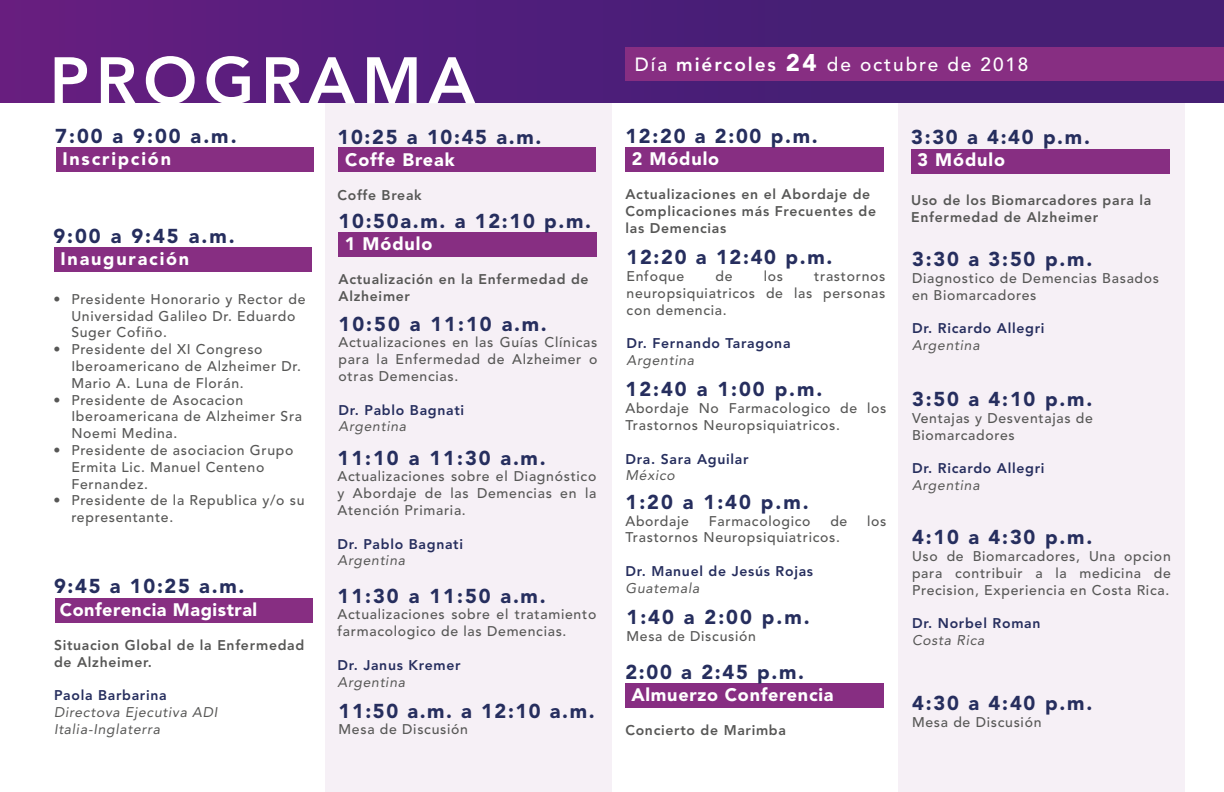
<style>
.page{position:relative;width:1224px;height:792px;background:#fff}
.page>*{position:absolute;margin:0;border:0;box-sizing:border-box;transform-origin:0 0}
.t1{font:800 65px "Avenir LT Std";letter-spacing:.1em;color:#fff}
.t2{font:900 20px "Avenir LT Std";letter-spacing:.09em;color:#262e5e}
.t3{font:500 19px "Avenir LT Std";letter-spacing:.1em;color:#fff}
.t4{font:900 18px "Avenir LT Std";letter-spacing:.05em;color:#fff}
.t5{font:900 18px "Avenir LT Std";letter-spacing:.1em;color:#fff}
.t6{font:900 18px "Avenir LT Std";letter-spacing:.03em;color:#fff}
.t7{font:500 14px/16.8px "Avenir LT Std";letter-spacing:.05em;color:#575756}
.t8{font:800 14px/16.8px "Avenir LT Std";letter-spacing:.05em;color:#575756}
.t9{font:800 14px "Avenir LT Std";letter-spacing:.05em;color:#262e5e}
.t10{font:italic 14px/16.8px "Avenir LT Std";letter-spacing:.05em;color:#575756}
.s1{font-weight:800}
.s2{font-weight:900;font-size:24px}
</style>
<div class="page">
<div style="left:898px;top:103px;width:287px;height:689px;background:#f6f0f6"></div>
<div style="left:326px;top:103px;width:286px;height:689px;background:#f6f0f6"></div>
<div style="left:54px;top:247px;width:258px;height:25px;background:#872e82"></div>
<div style="left:56px;top:147px;width:258px;height:25px;background:#872e82"></div>
<div style="left:55px;top:598px;width:258px;height:25px;background:#872e82"></div>
<div style="left:339px;top:147px;width:257px;height:25px;background:#872e82"></div>
<div style="left:339px;top:233px;width:258px;height:24px;background:#872e82"></div>
<div style="left:625px;top:683px;width:259px;height:25px;background:#872e82"></div>
<div style="left:911px;top:149px;width:259px;height:24px;background:#872e82"></div>
<div style="left:625px;top:148px;width:259px;height:24px;background:#872e82"></div>
<div style="left:0;top:0;width:1224px;height:103px;background:linear-gradient(to right,#621e81,#3e1f72)"></div>
<div style="left:626px;top:47px;width:598px;height:34px;background:#872e82"></div>
<h1 class="t1" style="left:50px;top:42px;width:427px">PROGRAMA</h1>
<h3 class="t3" style="left:635px;top:54px;width:395px">Día <span class="s1">miércoles</span> <span class="s2">24</span> de octubre de 2018</h3>
<h2 class="t2" style="left:55px;top:124px;width:183px">7:00 a 9:00 a.m.</h2>
<p class="t5" style="left:62px;top:148px;width:110px">Inscripción</p>
<h2 class="t2" style="left:53px;top:224px;width:183px">9:00 a 9:45 a.m.</h2>
<p class="t5" style="left:60px;top:248px;width:130px">Inauguración</p>
<p class="t7" style="left:71px;top:291px;width:236px;text-indent:-18px">• Presidente Honorario y Rector de<br>Universidad Galileo Dr. Eduardo<br>Suger Cofiño.</p>
<p class="t7" style="left:71px;top:341px;width:231px;text-indent:-18px">• Presidente del XI Congreso<br>Iberoamericano de Alzheimer Dr.<br>Mario A. Luna de Florán.</p>
<p class="t7" style="left:71px;top:392px;width:232px;text-indent:-18px">• Presidente de Asocacion<br>Iberoamericana de Alzheimer Sra<br>Noemi Medina.</p>
<p class="t7" style="left:71px;top:442px;width:224px;text-indent:-18px">• Presidente de asociacion Grupo<br>Ermita Lic. Manuel Centeno<br>Fernandez.</p>
<p class="t7" style="left:71px;top:492px;width:235px;text-indent:-18px">• Presidente de la Republica y/o su representante.</p>
<h2 class="t2" style="left:54px;top:574px;width:192px">9:45 a 10:25 a.m.</h2>
<p class="t6" style="left:60px;top:599px;width:199px">Conferencia Magistral</p>
<p class="t8" style="left:54px;top:637px;width:252px">Situacion Global de la Enfermedad de Alzheimer.</p>
<p class="t9" style="left:54px;top:687px;width:114px">Paola Barbarina</p>
<p class="t10" style="left:54px;top:704px;width:165px">Directova Ejecutiva ADI<br>Italia-Inglaterra</p>
<h2 class="t2" style="left:338px;top:125px;width:205px">10:25 a 10:45 a.m.</h2>
<p class="t4" style="left:345px;top:149px;width:111px">Coffe Break</p>
<p class="t8" style="left:338px;top:186px;width:86px">Coffe Break</p>
<h2 class="t2" style="left:339px;top:209px;width:254px">10:50a.m. a 12:10 p.m.</h2>
<p class="t4" style="left:345px;top:233px;width:89px">1 Módulo</p>
<p class="t8" style="left:339px;top:271px;width:252px">Actualización en la Enfermedad de<br>Alzheimer</p>
<h2 class="t2" style="left:339px;top:311px;width:210px">10:50 a 11:10 a.m.</h2>
<p class="t7" style="left:339px;top:334px;width:260px;text-align:justify">Actualizaciones en las Guías Clínicas para la Enfermedad de Alzheimer o otras Demencias.</p>
<p class="t9" style="left:339px;top:401px;width:127px">Dr. Pablo Bagnati</p>
<p class="t10" style="left:339px;top:418px;width:69px">Argentina</p>
<h2 class="t2" style="left:338px;top:446px;width:210px">11:10 a 11:30 a.m.</h2>
<p class="t7" style="left:338px;top:468px;width:260px;text-align:justify">Actualizaciones sobre el Diagnóstico y Abordaje de las Demencias en la Atención Primaria.</p>
<p class="t9" style="left:338px;top:535px;width:127px">Dr. Pablo Bagnati</p>
<p class="t10" style="left:338px;top:552px;width:69px">Argentina</p>
<h2 class="t2" style="left:338px;top:584px;width:210px">11:30 a 11:50 a.m.</h2>
<p class="t7" style="left:338px;top:606px;width:260px">Actualizaciones sobre el tratamiento farmacologico de las Demencias.</p>
<p class="t9" style="left:338px;top:657px;width:125px">Dr. Janus Kremer</p>
<p class="t10" style="left:338px;top:674px;width:69px">Argentina</p>
<h2 class="t2" style="left:339px;top:698px;width:258px">11:50 a.m. a 12:10 a.m.</h2>
<p class="t7" style="left:339px;top:721px;width:131px">Mesa de Discusión</p>
<h2 class="t2" style="left:625px;top:124px;width:194px">12:20 a 2:00 p.m.</h2>
<p class="t4" style="left:632px;top:148px;width:89px">2 Módulo</p>
<p class="t8" style="left:625px;top:186px;width:252px">Actualizaciones en el Abordaje de<br>Complicaciones más Frecuentes de las Demencias</p>
<h2 class="t2" style="left:627px;top:245px;width:207px">12:20 a 12:40 p.m.</h2>
<p class="t7" style="left:627px;top:268px;width:59px">Enfoque</p>
<p class="t7" style="left:715px;top:268px;width:19px">de</p>
<p class="t7" style="left:764px;top:268px;width:21px">los</p>
<p class="t7" style="left:627px;top:268px;width:260px;text-align:justify;text-indent:188px">trastornos neuropsiquiatricos de las personas con demencia.</p>
<p class="t9" style="left:627px;top:335px;width:165px">Dr. Fernando Taragona</p>
<p class="t10" style="left:627px;top:352px;width:69px">Argentina</p>
<h2 class="t2" style="left:626px;top:377px;width:199px">12:40 a 1:00 p.m.</h2>
<p class="t7" style="left:626px;top:400px;width:262px">Abordaje No Farmacologico de los<br>Trastornos Neuropsiquiatricos.</p>
<p class="t9" style="left:626px;top:450px;width:124px">Dra. Sara Aguilar</p>
<p class="t10" style="left:626px;top:467px;width:51px">México</p>
<h2 class="t2" style="left:626px;top:490px;width:185px">1:20 a 1:40 p.m.</h2>
<p class="t7" style="left:626px;top:513px;width:65px">Abordaje</p>
<p class="t7" style="left:709px;top:513px;width:103px">Farmacologico</p>
<p class="t7" style="left:830px;top:513px;width:19px">de</p>
<p class="t7" style="left:867px;top:513px;width:21px">los</p>
<p class="t7" style="left:626px;top:530px;width:216px">Trastornos Neuropsiquiatricos.</p>
<p class="t9" style="left:626px;top:563px;width:189px">Dr. Manuel de Jesús Rojas</p>
<p class="t10" style="left:626px;top:580px;width:76px">Guatemala</p>
<h2 class="t2" style="left:627px;top:605px;width:185px">1:40 a 2:00 p.m.</h2>
<p class="t7" style="left:627px;top:628px;width:131px">Mesa de Discusión</p>
<h2 class="t2" style="left:625px;top:660px;width:180px">2:00 a 2:45 p.m.</h2>
<p class="t4" style="left:631px;top:684px;width:203px">Almuerzo Conferencia</p>
<p class="t8" style="left:625px;top:722px;width:162px">Concierto de Marimba</p>
<h2 class="t2" style="left:911px;top:125px;width:180px">3:30 a 4:40 p.m.</h2>
<p class="t4" style="left:917px;top:149px;width:89px">3 Módulo</p>
<p class="t8" style="left:911px;top:192px;width:242px">Uso de los Biomarcadores para la<br>Enfermedad de Alzheimer</p>
<h2 class="t2" style="left:912px;top:247px;width:182px">3:30 a 3:50 p.m.</h2>
<p class="t7" style="left:912px;top:270px;width:249px">Diagnostico de Demencias Basados en Biomarcadores</p>
<p class="t9" style="left:912px;top:320px;width:134px">Dr. Ricardo Allegri</p>
<p class="t10" style="left:912px;top:337px;width:69px">Argentina</p>
<h2 class="t2" style="left:912px;top:387px;width:182px">3:50 a 4:10 p.m.</h2>
<p class="t7" style="left:912px;top:410px;width:182px">Ventajas y Desventajas de<br>Biomarcadores</p>
<p class="t9" style="left:912px;top:460px;width:134px">Dr. Ricardo Allegri</p>
<p class="t10" style="left:912px;top:477px;width:69px">Argentina</p>
<h2 class="t2" style="left:912px;top:525px;width:182px">4:10 a 4:30 p.m.</h2>
<p class="t7" style="left:912px;top:548px;width:260px;text-align:justify">Uso de Biomarcadores, Una opcion para contribuir a la medicina de Precision, Experiencia en Costa Rica.</p>
<p class="t9" style="left:912px;top:615px;width:130px">Dr. Norbel Roman</p>
<p class="t10" style="left:912px;top:632px;width:74px">Costa Rica</p>
<h2 class="t2" style="left:912px;top:691px;width:182px">4:30 a 4:40 p.m.</h2>
<p class="t7" style="left:912px;top:714px;width:131px">Mesa de Discusión</p>
</div>
